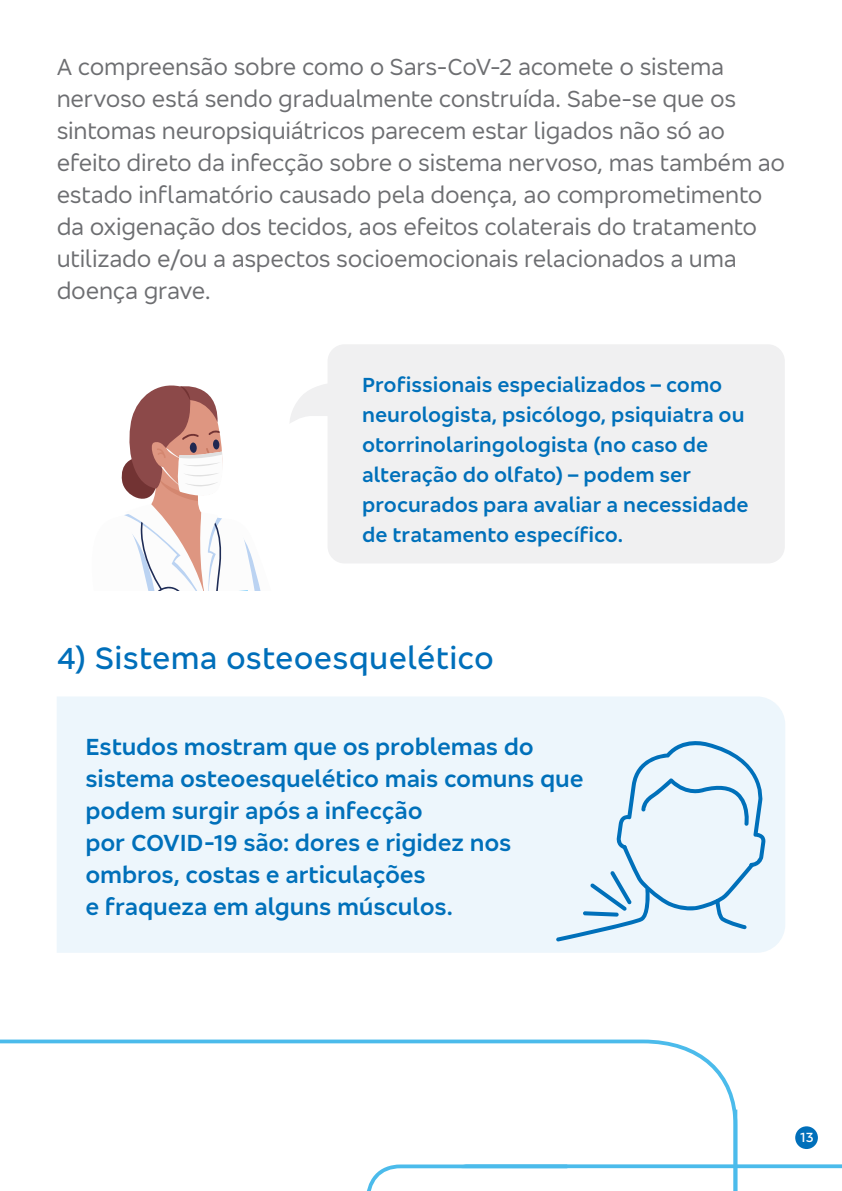
<style>
.page{position:relative;width:842px;height:1191px;background:#fff}
.page>*{position:absolute;margin:0;border:0;box-sizing:border-box;transform-origin:0 0}
.t1{font:500 32px "Bradesco Sans";letter-spacing:.01em;color:#006fba}
.t2{font:24px/32px "Bradesco Sans";letter-spacing:-.01em;color:#6d6e71}
.t3{font:600 24px/32px "Bradesco Sans";letter-spacing:-.005em;color:#0070ba}
.t4{font:600 21px/30px "Bradesco Sans";color:#0070ba}
.t5{font:500 14px "Bradesco Sans";color:#fff}
</style>
<div class="page">
<div style="left:57px;top:697px;width:728px;height:255px;background:#edf6fc"></div>
<svg style="left:556px;top:736px;width:211px;height:205px;background:#d9eaf6"></svg>
<div style="left:328px;top:344px;width:457px;height:219px;background:#f0f0f1;border-radius:17px"></div>
<svg style="left:0;top:1039px;width:736px;height:70px"></svg>
<svg style="left:367px;top:1109px;width:475px;height:82px"></svg>
<div style="left:795px;top:1126px;width:23px;height:23px;background:#006fba;border-radius:50%"></div>
<svg style="left:121px;top:385px;width:140px;height:206px"></svg>
<svg style="left:290px;top:383px;width:38px;height:40px"></svg>
<p class="t2" style="left:57px;top:49px;width:730px">A compreensão sobre como o Sars-CoV-2 acomete o sistema nervoso está sendo gradualmente construída. Sabe-se que os sintomas neuropsiquiátricos parecem estar ligados não só ao efeito direto da infecção sobre o sistema nervoso, mas também ao estado inflamatório causado pela doença, ao comprometimento da oxigenação dos tecidos, aos efeitos colaterais do tratamento utilizado e/ou a aspectos socioemocionais relacionados a uma doença grave.</p>
<p class="t4" style="left:362px;top:369px;width:388px">Profissionais especializados – como neurologista, psicólogo, psiquiatra ou otorrinolaringologista (no caso de alteração do olfato) – podem ser procurados para avaliar a necessidade de tratamento específico.</p>
<h1 class="t1" style="left:57px;top:637px;width:439px">4) Sistema osteoesquelético</h1>
<p class="t3" style="left:85px;top:729px;width:500px">Estudos mostram que os problemas do sistema osteoesquelético mais comuns que podem surgir após a infecção<br>por COVID-19 são: dores e rigidez nos ombros, costas e articulações<br>e fraqueza em alguns músculos.</p>
<p class="t5" style="left:800px;top:1128px;width:15px">13</p>
</div>
